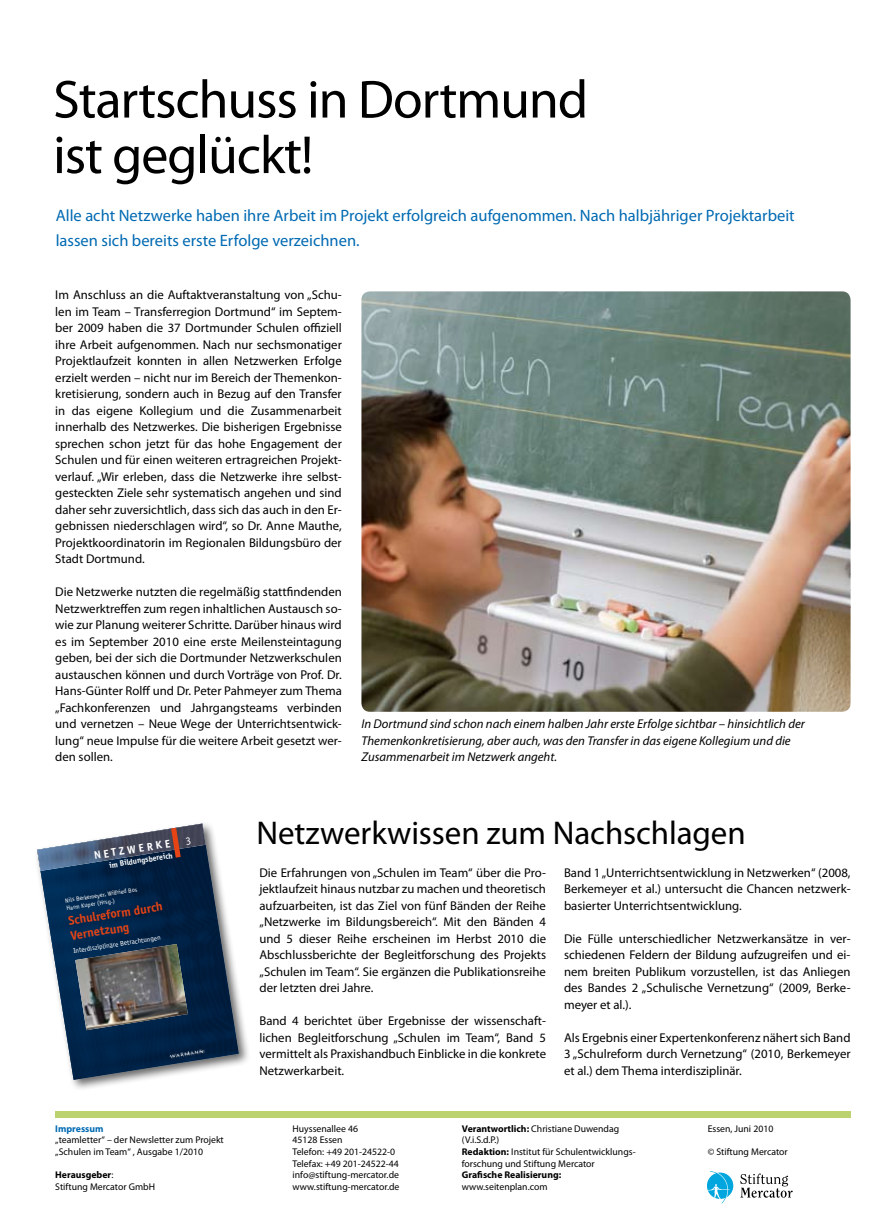
<style>
.page{position:relative;width:893px;height:1212px;background:#fff}
.page>*{position:absolute;margin:0;border:0;box-sizing:border-box;transform-origin:0 0}
.t1{font:54px/55.5px "Myriad Pro";letter-spacing:-.02em;color:#000}
.t2{font:33px "Myriad Pro";letter-spacing:-.005em;color:#000}
.t3{font:16.5px/24.8px "Myriad Pro";color:#006ab2}
.t4{font:700 12.9px/15px "Officina Sans";color:#e64415}
.t5{font:12.75px/16.5px "Myriad Pro";color:#000;text-align:justify}
.t6{font:italic 12.75px/16.5px "Myriad Pro";color:#000}
.t7{font:700 11.4px "Officina Sans";color:#fff}
.t8{font:9.75px/11.7px "Myriad Pro";color:#000}
.t9{font:700 9.75px "Myriad Pro";color:#000}
.t10{font:700 9.75px "Myriad Pro";color:#006ab2}
.t11{font:700 8.25px "Officina Sans";color:#fff}
.t12{font:7.2px "Officina Sans";color:#fff}
.t13{font:6.45px/7.6px "Officina Sans";color:#fff}
.s1{font-weight:700}
</style>
<div class="page">
<div style="left:55px;top:1111px;width:795px;height:6px;background:#bbd26f"></div>
<svg style="left:740px;top:1173px;width:53px;height:25px"></svg>
<div style="left:707px;top:1172px;width:26px;height:27px;background:#00a6dd;border-radius:50%"></div>
<svg style="left:707px;top:1171px;width:23px;height:32px"></svg>
<div style="left:33px;top:820px;width:218px;height:271px;background:#000;opacity:.6"></div>
<img style="left:206px;top:824px;width:33px;height:256px">
<svg style="left:222px;top:937px;width:9px;height:5px"></svg>
<img style="left:361px;top:291px;width:489px;height:421px">
<svg style="left:37px;top:823px;width:169px;height:257px"></svg>
<h1 class="t1" style="left:53px;top:73px;width:537px">Startschuss in Dortmund ist geglückt!</h1>
<p class="t3" style="left:56px;top:203px;width:740px">Alle acht Netzwerke haben ihre Arbeit im Projekt erfolgreich aufgenommen. Nach halbjähriger Projektarbeit lassen sich bereits erste Erfolge verzeichnen.</p>
<p class="t5" style="left:55px;top:287px;width:288px">Im Anschluss an die Auftaktveranstaltung von „Schu&shy;len im Team – Transferregion Dortmund“ im Septem&shy;ber 2009 haben die 37 Dortmunder Schulen offiziell ihre Arbeit aufgenommen. Nach nur sechsmonatiger Projektlaufzeit konnten in allen Netzwerken Erfolge erzielt werden – nicht nur im Bereich der Themenkon&shy;kretisierung, sondern auch in Bezug auf den Transfer in das eigene Kollegium und die Zusammenarbeit innerhalb des Netzwerkes. Die bisherigen Ergebnisse sprechen schon jetzt für das hohe Engagement der Schulen und für einen weiteren ertragreichen Projekt&shy;verlauf. „Wir erleben, dass die Netzwerke ihre selbst&shy;gesteckten Ziele sehr systematisch angehen und sind daher sehr zuversichtlich, dass sich das auch in den Er&shy;gebnissen niederschlagen wird“, so Dr. Anne Mauthe, Projektkoordinatorin im Regionalen Bildungsbüro der Stadt Dortmund.</p>
<p class="t5" style="left:55px;top:584px;width:288px">Die Netzwerke nutzten die regelmäßig stattfindenden Netzwerktreffen zum regen inhaltlichen Austausch so&shy;wie zur Planung weiterer Schritte. Darüber hinaus wird es im September 2010 eine erste Meilensteintagung geben, bei der sich die Dortmunder Netzwerkschulen austauschen können und durch Vorträge von Prof. Dr.<br>Hans-Günter Rolff und Dr. Peter Pahmeyer zum Thema „Fachkonferenzen und Jahrgangsteams verbinden und vernetzen – Neue Wege der Unterrichtsentwick&shy;lung“ neue Impulse für die weitere Arbeit gesetzt wer&shy;den sollen.</p>
<p class="t6" style="left:361px;top:715px;width:445px">In Dortmund sind schon nach einem halben Jahr erste Erfolge sichtbar – hinsichtlich der<br>Themenkonkretisierung, aber auch, was den Transfer in das eigene Kollegium und die<br>Zusammenarbeit im Netzwerk angeht.</p>
<p class="t7" style="left:93px;top:848px;width:78px;rotate:-9deg">NETZWERKE</p>
<p class="t11" style="left:108px;top:860px;width:66px;rotate:-9deg">im Bildungsbereich</p>
<p class="t13" style="left:65px;top:897px;width:74px;rotate:-9deg">Nils Berkemeyer, Wilfried Bos<br>Harm Kuper (Hrsg.)</p>
<p class="t4" style="left:67px;top:913px;width:97px;rotate:-9deg">Schulreform durch<br>Vernetzung</p>
<p class="t12" style="left:73px;top:947px;width:90px;rotate:-9deg">Interdisziplinäre Betrachtungen</p>
<p class="t10" style="left:55px;top:1123px;width:50px">Impressum</p>
<p class="t8" style="left:55px;top:1134px;width:170px">„teamletter“ – der Newsletter zum Projekt „Schulen im Team“ , Ausgabe 1/2010</p>
<p class="t8" style="left:55px;top:1169px;width:101px"><span class="s1">Herausgeber</span>:<br>Stiftung Mercator GmbH</p>
<h2 class="t2" style="left:256px;top:814px;width:491px">Netzwerkwissen zum Nachschlagen</h2>
<p class="t5" style="left:259px;top:864px;width:288px">Die Erfahrungen von „Schulen im Team“ über die Pro&shy;jektlaufzeit hinaus nutzbar zu machen und theoretisch aufzuarbeiten, ist das Ziel von fünf Bänden der Reihe „Netzwerke im Bildungsbereich“. Mit den Bänden 4 und 5 dieser Reihe erscheinen im Herbst 2010 die Abschlussberichte der Begleitforschung des Projekts „Schulen im Team“. Sie ergänzen die Publikationsreihe der letzten drei Jahre.</p>
<p class="t5" style="left:259px;top:1013px;width:288px">Band 4 berichtet über Ergebnisse der wissenschaft&shy;lichen Begleitforschung „Schulen im Team“, Band 5 vermittelt als Praxishandbuch Einblicke in die konkrete Netzwerkarbeit.</p>
<p class="t5" style="left:564px;top:864px;width:288px">Band 1 „Unterrichtsentwicklung in Netzwerken“ (2008, Berkemeyer et al.) untersucht die Chancen netzwerk&shy;basierter Unterrichtsentwicklung.</p>
<p class="t5" style="left:564px;top:930px;width:288px">Die Fülle unterschiedlicher Netzwerkansätze in ver&shy;schiedenen Feldern der Bildung aufzugreifen und ei&shy;nem breiten Publikum vorzustellen, ist das Anliegen des Bandes 2 „Schulische Vernetzung“ (2009, Berke&shy;meyer et al.).</p>
<p class="t5" style="left:564px;top:1029px;width:288px">Als Ergebnis einer Expertenkonferenz nähert sich Band 3 „Schulreform durch Vernetzung“ (2010, Berkemeyer et al.) dem Thema interdisziplinär.</p>
<p class="t8" style="left:293px;top:1122px;width:108px">Huyssenallee 46<br>45128 Essen<br>Telefon: +49 201-24522-0<br>Telefax: +49 201-24522-44 info@stiftung-mercator.de www.stiftung-mercator.de</p>
<p class="t8" style="left:462px;top:1122px;width:175px"><span class="s1">Verantwortlich:</span> Christiane Duwendag (V.i.S.d.P.)<br><span class="s1">Redaktion:</span> Institut für Schulentwicklungs&shy;forschung und Stiftung Mercator</p>
<p class="t9" style="left:462px;top:1169px;width:101px">Grafische Realisierung:</p>
<p class="t8" style="left:462px;top:1181px;width:87px">www.seitenplan.com</p>
<p class="t8" style="left:708px;top:1122px;width:67px">Essen, Juni 2010</p>
<p class="t8" style="left:708px;top:1146px;width:82px">© Stiftung Mercator</p>
</div>
